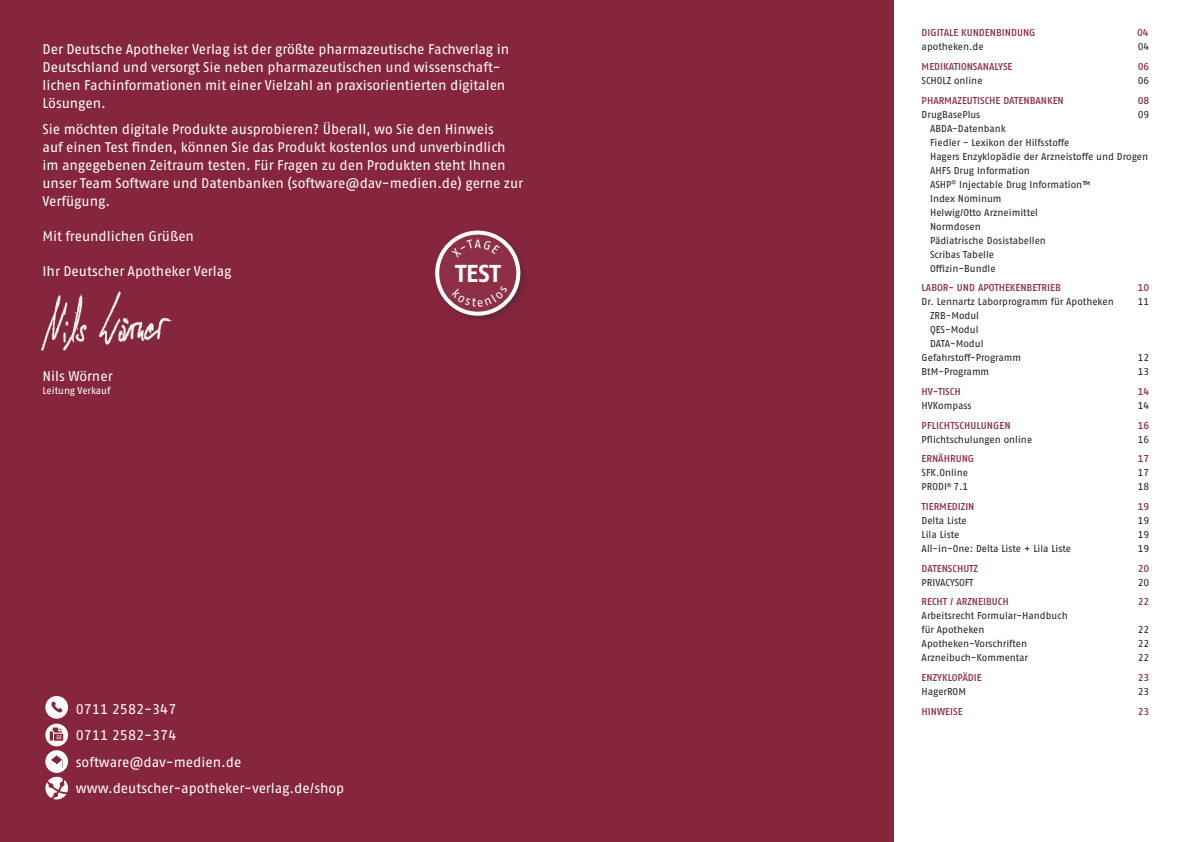
<style>
.page{position:relative;width:1191px;height:842px;background:#fff}
.page>*{position:absolute;margin:0;border:0;box-sizing:border-box;transform-origin:0 0}
.t1{font:700 24.5px "Fago Pro";color:#fff}
.t2{font:14px/18px "Fago Pro";letter-spacing:-.005em;color:#fff}
.t3{font:10px/14px "Fago Pro";color:#231f20}
.t4{font:600 10px "Fago Pro";color:#8d2f45}
.t5{font:10px "Fago Pro";letter-spacing:-.005em;color:#fff}
</style>
<div class="page">
<div style="left:0;top:0;width:893px;height:842px;background:#86263d"></div>
<div style="left:431px;top:227px;width:98px;height:98px;background:#231f20;opacity:.3"></div>
<div style="left:437px;top:233px;width:81px;height:81px;background:#8d2f45;border-radius:50%"></div>
<div style="left:435px;top:231px;width:85px;height:85px;border:4px solid #fff;border-radius:50%"></div>
<svg style="left:45px;top:696px;width:23px;height:103px"></svg>
<img style="left:41px;top:291px;width:131px;height:60px">
<svg style="left:452px;top:298px;width:55px;height:9px"></svg>
<svg style="left:451px;top:239px;width:49px;height:7px"></svg>
<p class="t2" style="left:43px;top:40px;width:468px">Der Deutsche Apotheker Verlag ist der größte pharmazeutische Fachverlag in Deutschland und versorgt Sie neben pharmazeutischen und wissenschaft&shy;lichen Fachinformationen mit einer Vielzahl an praxisorientierten digitalen Lösungen.</p>
<p class="t2" style="left:43px;top:120px;width:482px">Sie möchten digitale Produkte ausprobieren? Überall, wo Sie den Hinweis<br>auf einen Test finden, können Sie das Produkt kostenlos und unverbindlich im angegebenen Zeitraum testen. Für Fragen zu den Produkten steht Ihnen unser Team Software und Datenbanken (software@dav-medien.de) gerne zur Verfügung.</p>
<p class="t2" style="left:43px;top:227px;width:153px">Mit freundlichen Grüßen</p>
<p class="t2" style="left:43px;top:262px;width:190px">Ihr Deutscher Apotheker Verlag</p>
<h1 class="t1" style="left:455px;top:258px;width:47px">TEST</h1>
<p class="t2" style="left:43px;top:367px;width:72px">Nils Wörner</p>
<p class="t5" style="left:43px;top:385px;width:69px">Leitung Verkauf</p>
<p class="t4" style="left:921px;top:27px;width:115px">DIGITALE KUNDENBINDUNG</p>
<p class="t4" style="left:1137px;top:27px;width:13px">04</p>
<p class="t3" style="left:921px;top:40px;width:64px">apotheken.de</p>
<p class="t3" style="left:1137px;top:40px;width:13px">04</p>
<p class="t4" style="left:921px;top:60px;width:92px">MEDIKATIONSANALYSE</p>
<p class="t4" style="left:1137px;top:60px;width:13px">06</p>
<p class="t3" style="left:921px;top:73px;width:62px">SCHOLZ online</p>
<p class="t3" style="left:1137px;top:73px;width:13px">06</p>
<p class="t4" style="left:921px;top:94px;width:144px">PHARMAZEUTISCHE DATENBANKEN</p>
<p class="t4" style="left:1137px;top:94px;width:13px">08</p>
<p class="t3" style="left:921px;top:107px;width:60px">DrugBasePlus</p>
<p class="t3" style="left:1137px;top:107px;width:13px">09</p>
<p class="t3" style="left:930px;top:121px;width:219px">ABDA-Datenbank<br>Fiedler - Lexikon der Hilfsstoffe<br>Hagers Enzyklopädie der Arzneistoffe und Drogen<br>AHFS Drug Information<br>ASHP<sup>©</sup> Injectable Drug Information™<br>Index Nominum<br>Helwig/Otto Arzneimittel<br>Normdosen<br>Pädiatrische Dosistabellen<br>Scribas Tabelle<br>Offizin-Bundle</p>
<p class="t4" style="left:921px;top:282px;width:141px">LABOR- UND APOTHEKENBETRIEB</p>
<p class="t4" style="left:1137px;top:282px;width:13px">10</p>
<p class="t3" style="left:921px;top:295px;width:194px">Dr. Lennartz Laborprogramm für Apotheken</p>
<p class="t3" style="left:1137px;top:295px;width:13px">11</p>
<p class="t3" style="left:930px;top:309px;width:50px">ZRB-Modul</p>
<p class="t3" style="left:930px;top:323px;width:50px">QES-Modul</p>
<p class="t3" style="left:930px;top:337px;width:55px">DATA-Modul</p>
<p class="t3" style="left:921px;top:351px;width:101px">Gefahrstoff-Programm</p>
<p class="t3" style="left:1137px;top:351px;width:13px">12</p>
<p class="t3" style="left:921px;top:365px;width:69px">BtM-Programm</p>
<p class="t3" style="left:1137px;top:365px;width:13px">13</p>
<p class="t4" style="left:921px;top:385px;width:41px">HV-TISCH</p>
<p class="t4" style="left:1137px;top:385px;width:13px">14</p>
<p class="t3" style="left:921px;top:398px;width:52px">HVKompass</p>
<p class="t3" style="left:1137px;top:398px;width:13px">14</p>
<p class="t4" style="left:921px;top:419px;width:91px">PFLICHTSCHULUNGEN</p>
<p class="t4" style="left:1137px;top:419px;width:13px">16</p>
<p class="t3" style="left:921px;top:432px;width:112px">Pflichtschulungen online</p>
<p class="t3" style="left:1137px;top:432px;width:13px">16</p>
<p class="t4" style="left:921px;top:453px;width:54px">ERNÄHRUNG</p>
<p class="t4" style="left:1137px;top:453px;width:13px">17</p>
<p class="t3" style="left:921px;top:466px;width:48px">SFK.Online</p>
<p class="t3" style="left:1137px;top:466px;width:13px">17</p>
<p class="t3" style="left:921px;top:480px;width:48px">PRODI<sup>®</sup> 7.1</p>
<p class="t3" style="left:1137px;top:480px;width:13px">18</p>
<p class="t4" style="left:921px;top:500px;width:54px">TIERMEDIZIN</p>
<p class="t4" style="left:1137px;top:500px;width:13px">19</p>
<p class="t3" style="left:921px;top:513px;width:47px">Delta Liste</p>
<p class="t3" style="left:1137px;top:513px;width:13px">19</p>
<p class="t3" style="left:921px;top:527px;width:39px">Lila Liste</p>
<p class="t3" style="left:1137px;top:527px;width:13px">19</p>
<p class="t3" style="left:921px;top:541px;width:151px">All-in-One: Delta Liste + Lila Liste</p>
<p class="t3" style="left:1137px;top:541px;width:13px">19</p>
<p class="t4" style="left:921px;top:562px;width:58px">DATENSCHUTZ</p>
<p class="t4" style="left:1137px;top:562px;width:13px">20</p>
<p class="t3" style="left:921px;top:575px;width:53px">PRIVACYSOFT</p>
<p class="t3" style="left:1137px;top:575px;width:13px">20</p>
<p class="t4" style="left:921px;top:596px;width:89px">RECHT / ARZNEIBUCH</p>
<p class="t4" style="left:1137px;top:596px;width:13px">22</p>
<p class="t3" style="left:921px;top:609px;width:148px">Arbeitsrecht Formular-Handbuch für Apotheken</p>
<p class="t3" style="left:1137px;top:623px;width:13px">22</p>
<p class="t3" style="left:921px;top:637px;width:107px">Apotheken-Vorschriften</p>
<p class="t3" style="left:1137px;top:637px;width:13px">22</p>
<p class="t3" style="left:921px;top:651px;width:108px">Arzneibuch-Kommentar</p>
<p class="t3" style="left:1137px;top:651px;width:13px">22</p>
<p class="t4" style="left:921px;top:671px;width:62px">ENZYKLOPÄDIE</p>
<p class="t4" style="left:1137px;top:671px;width:13px">23</p>
<p class="t3" style="left:921px;top:684px;width:46px">HagerROM</p>
<p class="t3" style="left:1137px;top:684px;width:13px">23</p>
<p class="t2" style="left:76px;top:700px;width:102px">0711 2582-347</p>
<p class="t4" style="left:921px;top:705px;width:42px">HINWEISE</p>
<p class="t4" style="left:1137px;top:705px;width:13px">23</p>
<p class="t2" style="left:76px;top:722px;width:270px;line-height:26.5px">0711 2582-374 software@dav-medien.de www.deutscher-apotheker-verlag.de/shop</p>
</div>
